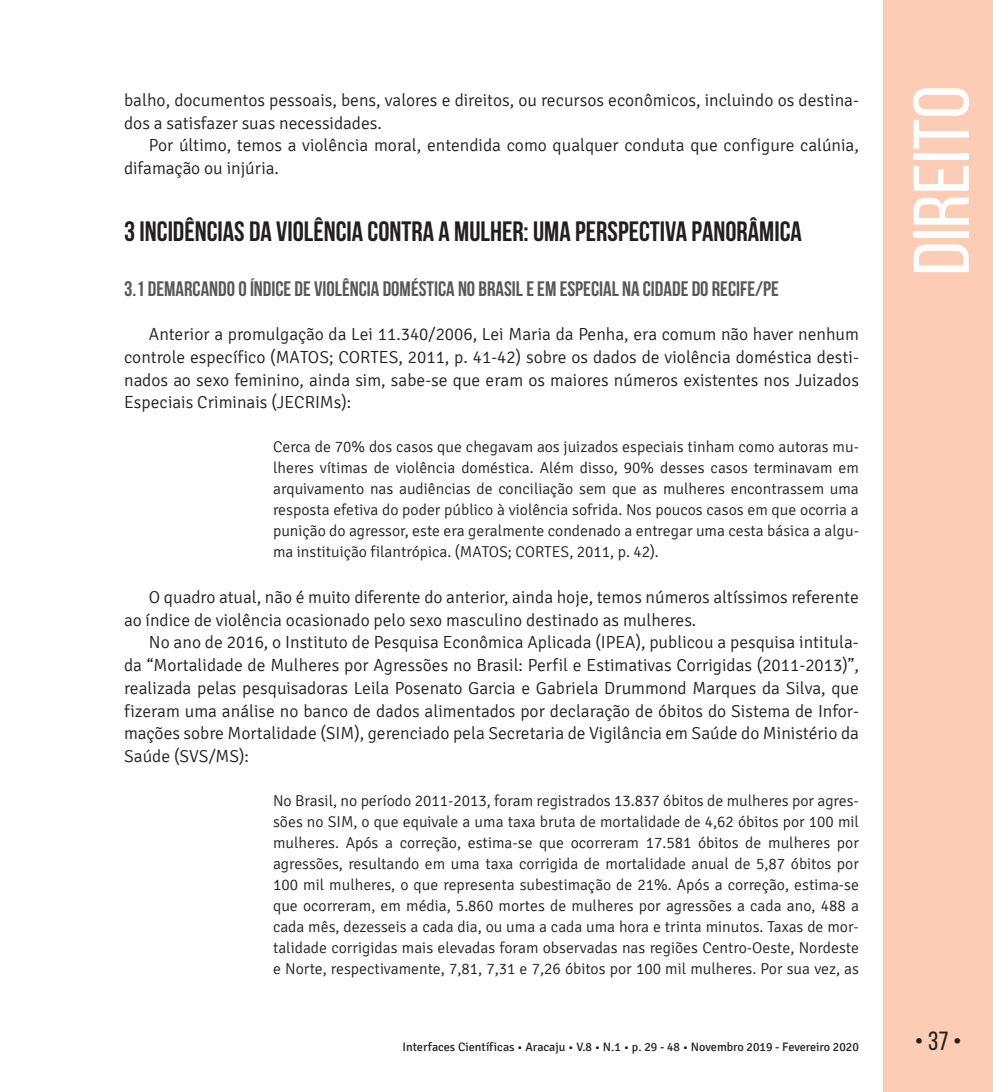
<style>
.page{position:relative;width:993px;height:1092px;background:#fff}
.page>*{position:absolute;margin:0;border:0;box-sizing:border-box;transform-origin:0 0}
.t1{font:78.75px "Bebas Neue";color:#fff;scale:1.09 1}
.t2{font:700 28px "Bebas Neue";color:#231f20}
.t3{font:26.25px "Bebas Neue";color:#231f20}
.t4{font:700 21px "Bebas Neue";color:#57585a}
.t5{font:300 17.5px/22.8px "Signika";color:#231f20}
.t6{font:300 15.75px/21px "Signika";color:#231f20;text-align:justify}
.t7{font:12.25px "Signika";color:#231f20}
</style>
<div class="page">
<div style="left:883px;top:0;width:109px;height:1091px;background:#fcccb5"></div>
<p class="t5" style="left:124px;top:89px;width:736px">balho, documentos pessoais, bens, valores e direitos, ou recursos econômicos, incluindo os destina&shy;dos a satisfazer suas necessidades.</p>
<p class="t5" style="left:124px;top:134px;width:736px;text-indent:25px">Por último, temos a violência moral, entendida como qualquer conduta que configure calúnia, difamação ou injúria.</p>
<h2 class="t2" style="left:124px;top:216px;width:679px">3 INCIDÊNCIAS DA VIOLÊNCIA CONTRA A MULHER: UMA PERSPECTIVA PANORÂMICA</h2>
<p class="t4" style="left:124px;top:277px;width:656px">3.1 DEMARCANDO O ÍNDICE DE VIOLÊNCIA DOMÉSTICA NO BRASIL E EM ESPECIAL NA CIDADE DO RECIFE/PE</p>
<p class="t5" style="left:124px;top:323px;width:736px;text-align:justify;text-indent:25px">Anterior a promulgação da Lei 11.340/2006, Lei Maria da Penha, era comum não haver nenhum controle específico (MATOS; CORTES, 2011, p. 41-42) sobre os dados de violência doméstica desti&shy;nados ao sexo feminino, ainda sim, sabe-se que eram os maiores números existentes nos Juizados Especiais Criminais (JECRIMs):</p>
<p class="t6" style="left:273px;top:436px;width:587px">Cerca de 70% dos casos que chegavam aos juizados especiais tinham como autoras mu&shy;lheres vítimas de violência doméstica. Além disso, 90% desses casos terminavam em arquivamento nas audiências de conciliação sem que as mulheres encontrassem uma resposta efetiva do poder público à violência sofrida. Nos poucos casos em que ocorria a punição do agressor, este era geralmente condenado a entregar uma cesta básica a algu&shy;ma instituição filantrópica. (MATOS; CORTES, 2011, p. 42).</p>
<p class="t5" style="left:124px;top:585px;width:736px;text-indent:25px">O quadro atual, não é muito diferente do anterior, ainda hoje, temos números altíssimos referente ao índice de violência ocasionado pelo sexo masculino destinado as mulheres.</p>
<p class="t5" style="left:124px;top:631px;width:736px;text-align:justify;text-indent:25px">No ano de 2016, o Instituto de Pesquisa Econômica Aplicada (IPEA), publicou a pesquisa intitula&shy;da “Mortalidade de Mulheres por Agressões no Brasil: Perfil e Estimativas Corrigidas (2011-2013)”, realizada pelas pesquisadoras Leila Posenato Garcia e Gabriela Drummond Marques da Silva, que fizeram uma análise no banco de dados alimentados por declaração de óbitos do Sistema de Infor&shy;mações sobre Mortalidade (SIM), gerenciado pela Secretaria de Vigilância em Saúde do Ministério da Saúde (SVS/MS):</p>
<p class="t6" style="left:273px;top:790px;width:587px">No Brasil, no período 2011-2013, foram registrados 13.837 óbitos de mulheres por agres&shy;sões no SIM, o que equivale a uma taxa bruta de mortalidade de 4,62 óbitos por 100 mil mulheres. Após a correção, estima-se que ocorreram 17.581 óbitos de mulheres por agressões, resultando em uma taxa corrigida de mortalidade anual de 5,87 óbitos por 100 mil mulheres, o que representa subestimação de 21%. Após a correção, estima-se que ocorreram, em média, 5.860 mortes de mulheres por agressões a cada ano, 488 a cada mês, dezesseis a cada dia, ou uma a cada uma hora e trinta minutos. Taxas de mor&shy;talidade corrigidas mais elevadas foram observadas nas regiões Centro-Oeste, Nordeste e Norte, respectivamente, 7,81, 7,31 e 7,26 óbitos por 100 mil mulheres. Por sua vez, as</p>
<h1 class="t1" style="left:898px;top:275px;width:176px;rotate:-90deg">Direito</h1>
<p class="t7" style="left:402px;top:1040px;width:458px">Interfaces Científicas • Aracaju • V.8 • N.1 • p. 29 - 48 • Novembro 2019 - Fevereiro 2020</p>
<h3 class="t3" style="left:914px;top:1026px;width:48px">• 37 •</h3>
</div>
